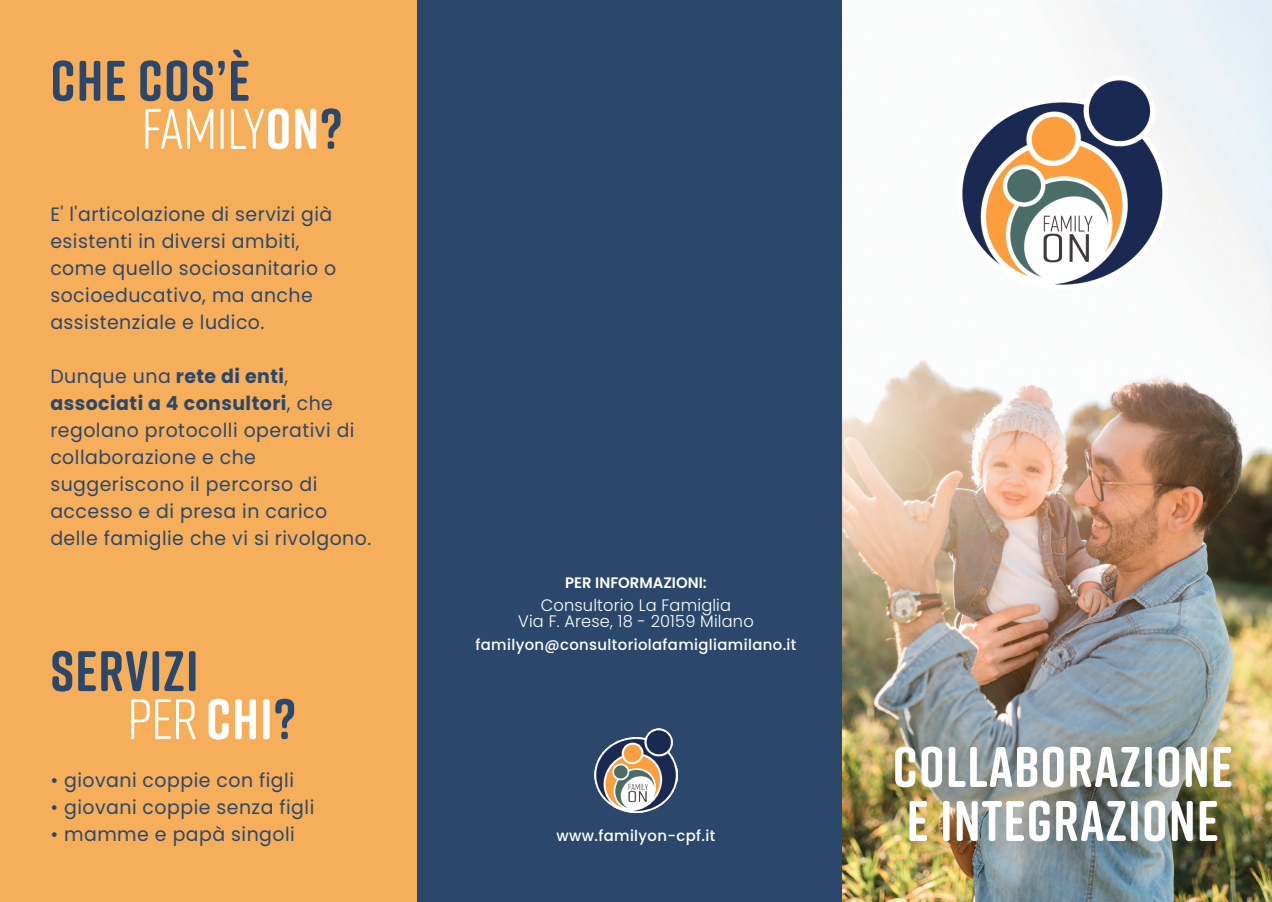
<style>
.page{position:relative;width:1272px;height:902px;background:#fff}
.page>*{position:absolute;margin:0;border:0;box-sizing:border-box;transform-origin:0 0}
.t1{font:700 57px/48px "Rift Soft";letter-spacing:.02em;color:#2b486c}
.t2{font:700 57px/54px "Rift Soft";letter-spacing:.02em;color:#fff}
.t3{font:19.35px/27px "Poppins";letter-spacing:.025em;color:#2b486c}
.t4{font:300 16.5px/16.5px "Poppins";letter-spacing:.01em;color:#fff;text-align:center}
.t5{font:500 15.15px "Poppins";letter-spacing:.025em;color:#fff}
.t6{font:600 15.15px "Poppins";color:#fff}
.s1{font-weight:400;color:#fff}
.s2{color:#fff}
.s3{font-weight:700}
</style>
<div class="page">
<div style="left:0;top:0;width:417px;height:901px;background:#f7ae5b"></div>
<div style="left:417px;top:0;width:425px;height:901px;background:#2b486c"></div>
<img style="left:842px;top:0;width:429px;height:901px">
<img style="left:874px;top:716px;width:394px;height:174px">
<img style="left:957px;top:76px;width:210px;height:213px">
<img style="left:594px;top:728px;width:83px;height:84px">
<h1 class="t1" style="left:142px;top:56px;width:202px;text-indent:-91px">CHE COS’È<br><span class="s1">FAMILY</span><span class="s2">ON</span>?</h1>
<p class="t3" style="left:50px;top:201px;width:287px">E' l'articolazione di servizi già esistenti in diversi ambiti, come quello sociosanitario o socioeducativo, ma anche assistenziale e ludico.</p>
<p class="t3" style="left:50px;top:363px;width:322px">Dunque una <span class="s3">rete di enti</span>, <span class="s3">associati a 4 consultori</span>, che regolano protocolli operativi di collaborazione e che suggeriscono il percorso di accesso e di presa in carico delle famiglie che vi si rivolgono.</p>
<h1 class="t1" style="left:127px;top:646px;width:170px;text-indent:-77px">SERVIZI<br><span class="s1">PER</span> <span class="s2">CHI</span>?</h1>
<p class="t3" style="left:50px;top:766px;width:245px">• giovani coppie con figli</p>
<p class="t3" style="left:50px;top:793px;width:265px">• giovani coppie senza figli</p>
<p class="t3" style="left:50px;top:820px;width:246px">• mamme e papà singoli</p>
<p class="t6" style="left:565px;top:574px;width:143px">PER INFORMAZIONI:</p>
<p class="t4" style="left:518px;top:596px;width:237px">Consultorio La Famiglia<br>Via F. Arese, 18 - 20159 Milano</p>
<p class="t5" style="left:475px;top:635px;width:322px">familyon@consultoriolafamigliamilano.it</p>
<p class="t5" style="left:556px;top:827px;width:160px">www.familyon-cpf.it</p>
<h1 class="t2" style="left:892px;top:738px;width:341px">COLLABORAZIONE<br>E INTEGRAZIONE</h1>
</div>
